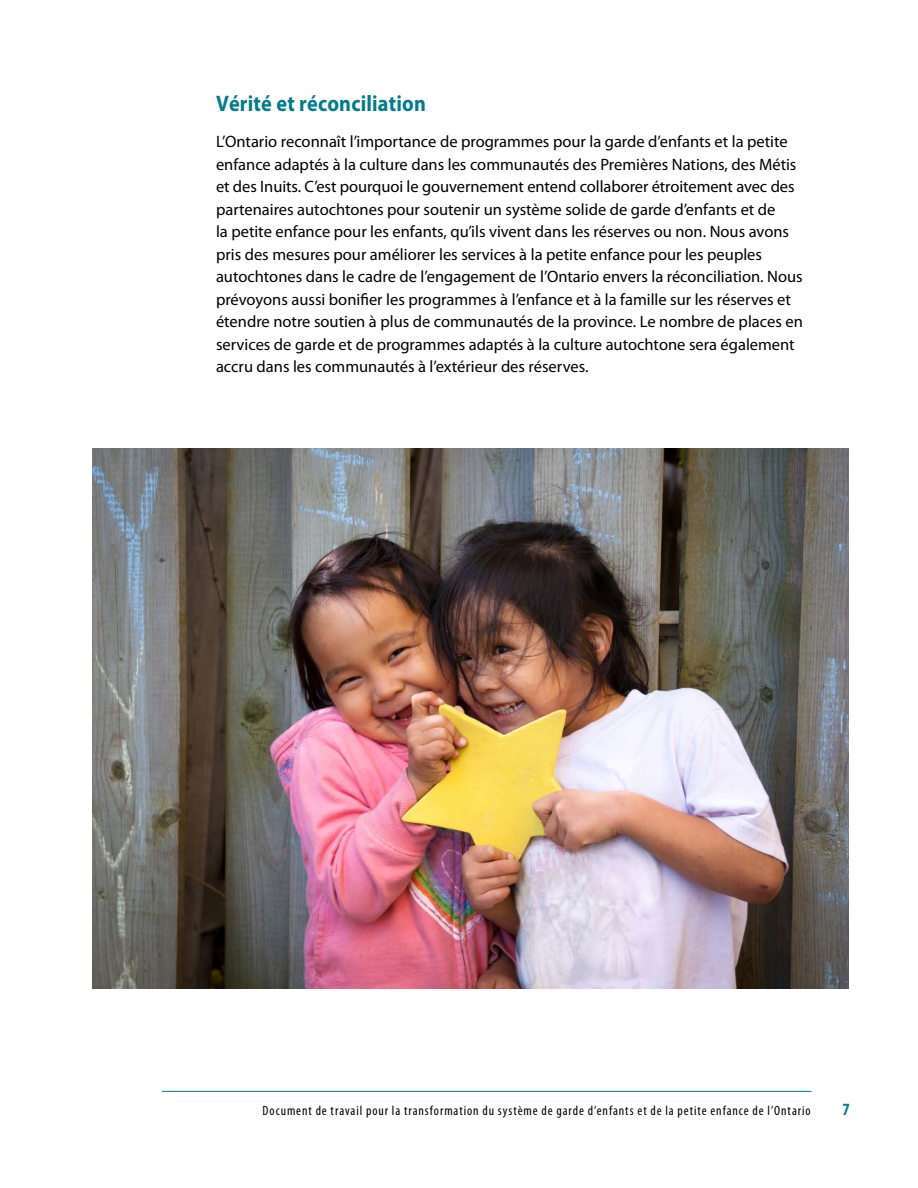
<style>
.page{position:relative;width:918px;height:1188px;background:#fff}
.page>*{position:absolute;margin:0;border:0;box-sizing:border-box;transform-origin:0 0}
.t1{font:700 22.5px "Myriad Pro";letter-spacing:.01em;color:#007c8a;scale:.9 1}
.t2{font:700 condensed 17.25px "Myriad Pro";color:#007c8a}
.t3{font:16.5px/22.5px "Myriad Pro";color:#000}
.t4{font:condensed 13.5px "Myriad Pro";letter-spacing:.07em;color:#000}
</style>
<div class="page">
<hr style="left:162px;top:1091px;width:650px;height:1px;background:#007c8a">
<img style="left:92px;top:449px;width:756px;height:540px">
<h2 class="t1" style="left:216px;top:91px;width:235px">Vérité et réconciliation</h2>
<p class="t3" style="left:216px;top:131px;width:588px">L’Ontario reconnaît l’importance de programmes pour la garde d’enfants et la petite enfance adaptés à la culture dans les communautés des Premières Nations, des Métis et des Inuits. C’est pourquoi le gouvernement entend collaborer étroitement avec des partenaires autochtones pour soutenir un système solide de garde d’enfants et de<br>la petite enfance pour les enfants, qu’ils vivent dans les réserves ou non. Nous avons pris des mesures pour améliorer les services à la petite enfance pour les peuples autochtones dans le cadre de l’engagement de l’Ontario envers la réconciliation. Nous prévoyons aussi bonifier les programmes à l’enfance et à la famille sur les réserves et étendre notre soutien à plus de communautés de la province. Le nombre de places en services de garde et de programmes adaptés à la culture autochtone sera également accru dans les communautés à l’extérieur des réserves.</p>
<p class="t4" style="left:263px;top:1103px;width:550px">Document de travail pour la transformation du système de garde d’enfants et de la petite enfance de l’Ontario</p>
<p class="t2" style="left:842px;top:1099px;width:9px">7</p>
</div>
